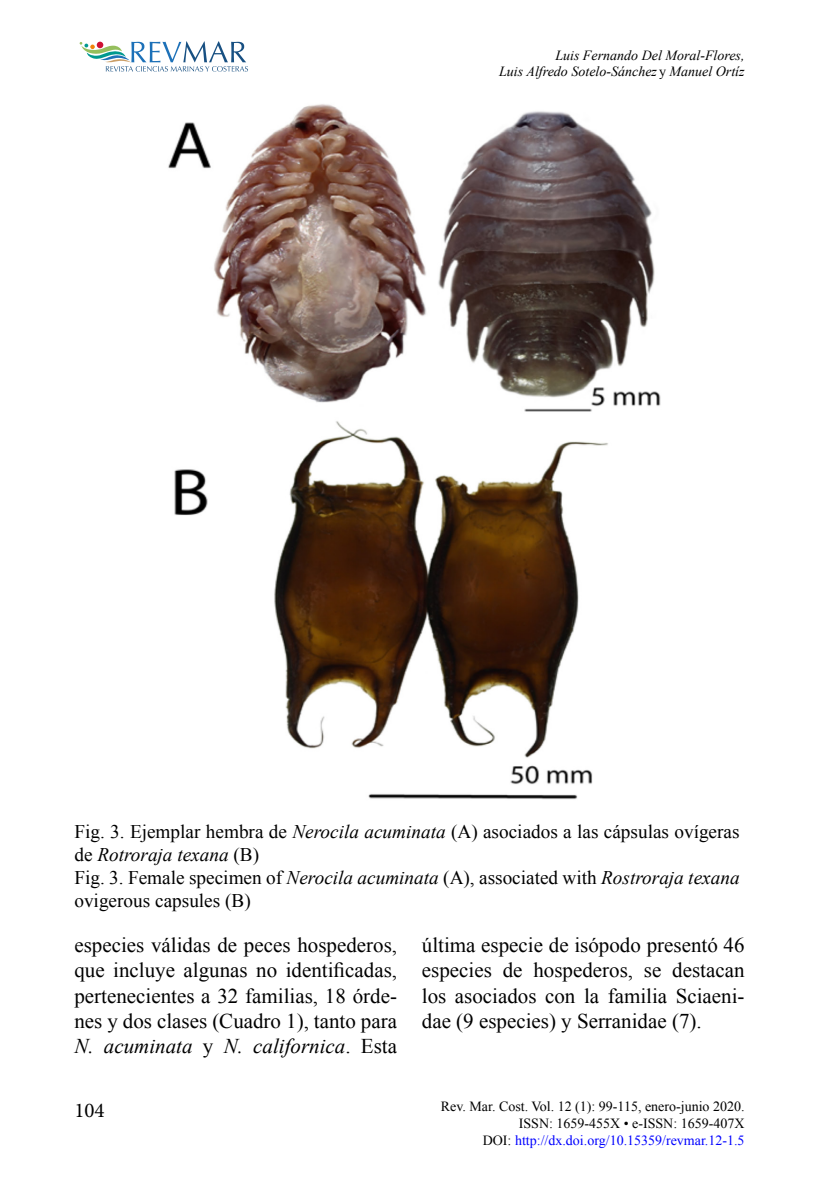
<style>
.page{position:relative;width:819px;height:1197px;background:#fff}
.page>*{position:absolute;margin:0;border:0;box-sizing:border-box;transform-origin:0 0}
.t1{font:21px/25.2px "Times New Roman";color:#000;text-align:justify}
.t2{font:21px "Minion Pro";color:#000}
.t3{font:19.25px/23.1px "Times New Roman";color:#000}
.t4{font:14px/16.8px "Times New Roman";color:#000;text-align:right}
.t5{font:italic 14px/16.8px "Times New Roman";color:#000;text-align:right}
.s1{font-style:normal}
.s2{font-style:italic}
.s3{color:#00f}
</style>
<div class="page">
<svg style="left:80px;top:41px;width:168px;height:31px"></svg>
<img style="left:168px;top:104px;width:493px;height:696px">
<p class="t5" style="left:499px;top:46px;width:247px">Luis Fernando Del Moral-Flores,<br>Luis Alfredo Sotelo-Sánchez <span class="s1">y</span> Manuel Ortíz</p>
<p class="t3" style="left:74px;top:820px;width:667px">Fig. 3. Ejemplar hembra de <span class="s2">Nerocila acuminata</span> (A) asociados a las cápsulas ovígeras de <span class="s2">Rotroraja texana</span> (B)<br>Fig. 3. Female specimen of <span class="s2">Nerocila acuminata</span> (A), associated with <span class="s2">Rostroraja texana </span>ovigerous capsules (B)</p>
<p class="t1" style="left:74px;top:932px;width:324px">especies válidas de peces hospederos, que incluye algunas no identificadas, pertenecientes a 32 familias, 18 órde&shy;nes y dos clases (Cuadro 1), tanto para <span class="s2">N. acuminata</span> y <span class="s2">N. californica</span>. Esta</p>
<p class="t1" style="left:422px;top:932px;width:324px">última especie de isópodo presentó 46 especies de hospederos, se destacan los asociados con la familia Sciaeni&shy;dae (9 especies) y Serranidae (7).</p>
<p class="t2" style="left:74px;top:1096px;width:32px">104</p>
<p class="t4" style="left:441px;top:1098px;width:305px">Rev. Mar. Cost. Vol. 12 (1): 99-115, enero-junio 2020.<br>ISSN: 1659-455X • e-ISSN: 1659-407X<br>DOI: <span class="s3">http://dx.doi.org/10.15359/revmar.12-1.5</span></p>
</div>
